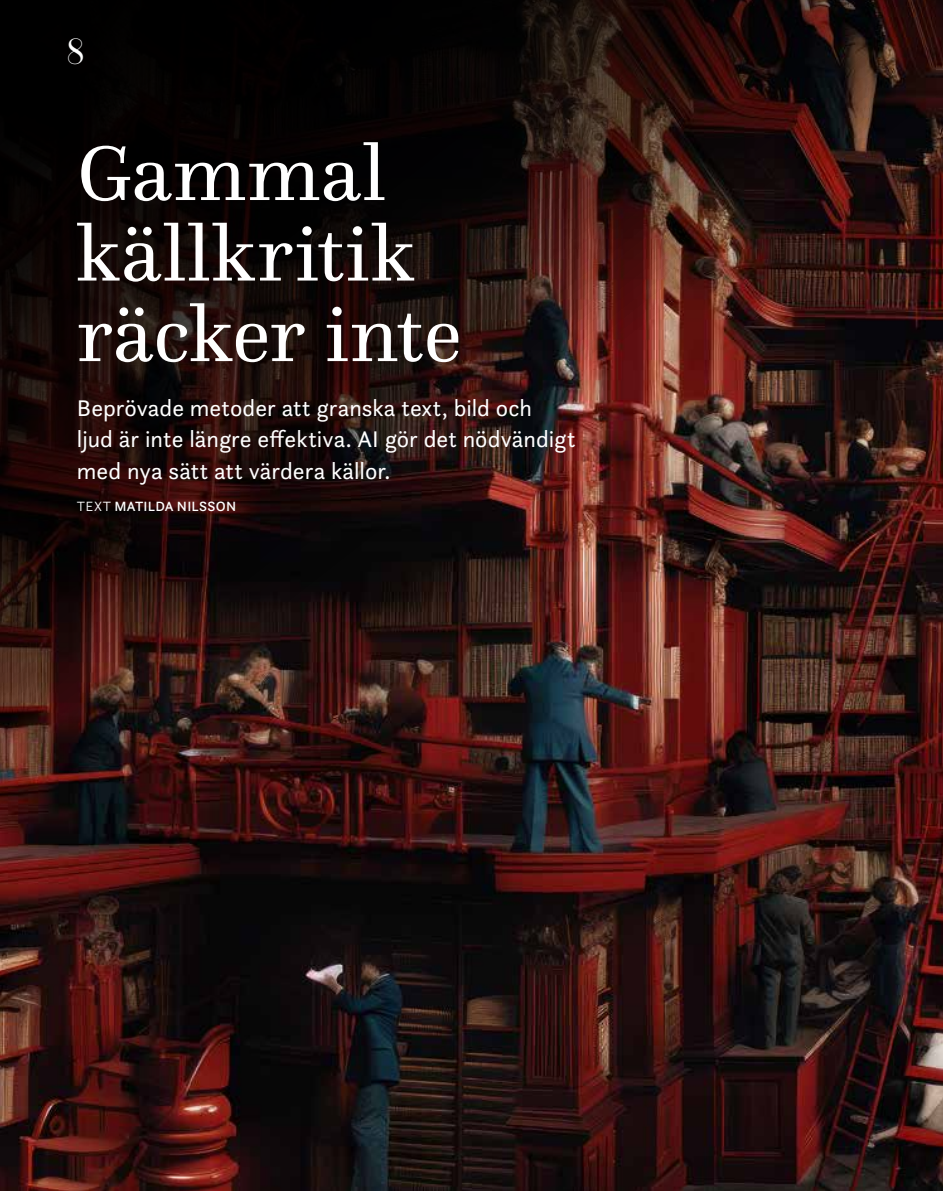
<style>
.page{position:relative;width:943px;height:1191px;background:#fff}
.page>*{position:absolute;margin:0;border:0;box-sizing:border-box;transform-origin:0 0}
.t1{font:80.5px/80.5px "Questa";letter-spacing:.01em;color:#fff}
.t2{font:38.5px "Questa Grande";color:#fff}
.t3{font:23.62px/31.5px "Questa Sans";color:#fff}
.t4{font:500 14px "Questa Sans";letter-spacing:.02em;color:#fff}
.s1{font-weight:300}
</style>
<div class="page">
<img style="left:0;top:0;width:943px;height:1191px">
<h2 class="t2" style="left:66px;top:28px;width:20px">8</h2>
<h1 class="t1" style="left:77px;top:132px;width:386px">Gammal källkritik räcker inte</h1>
<p class="t3" style="left:77px;top:391px;width:500px">Beprövade metoder att granska text, bild och<br>ljud är inte längre effektiva. AI gör det nödvändigt med nya sätt att värdera källor.</p>
<p class="t4" style="left:77px;top:497px;width:161px"><span class="s1">TEXT</span> MATILDA NILSSON</p>
</div>
